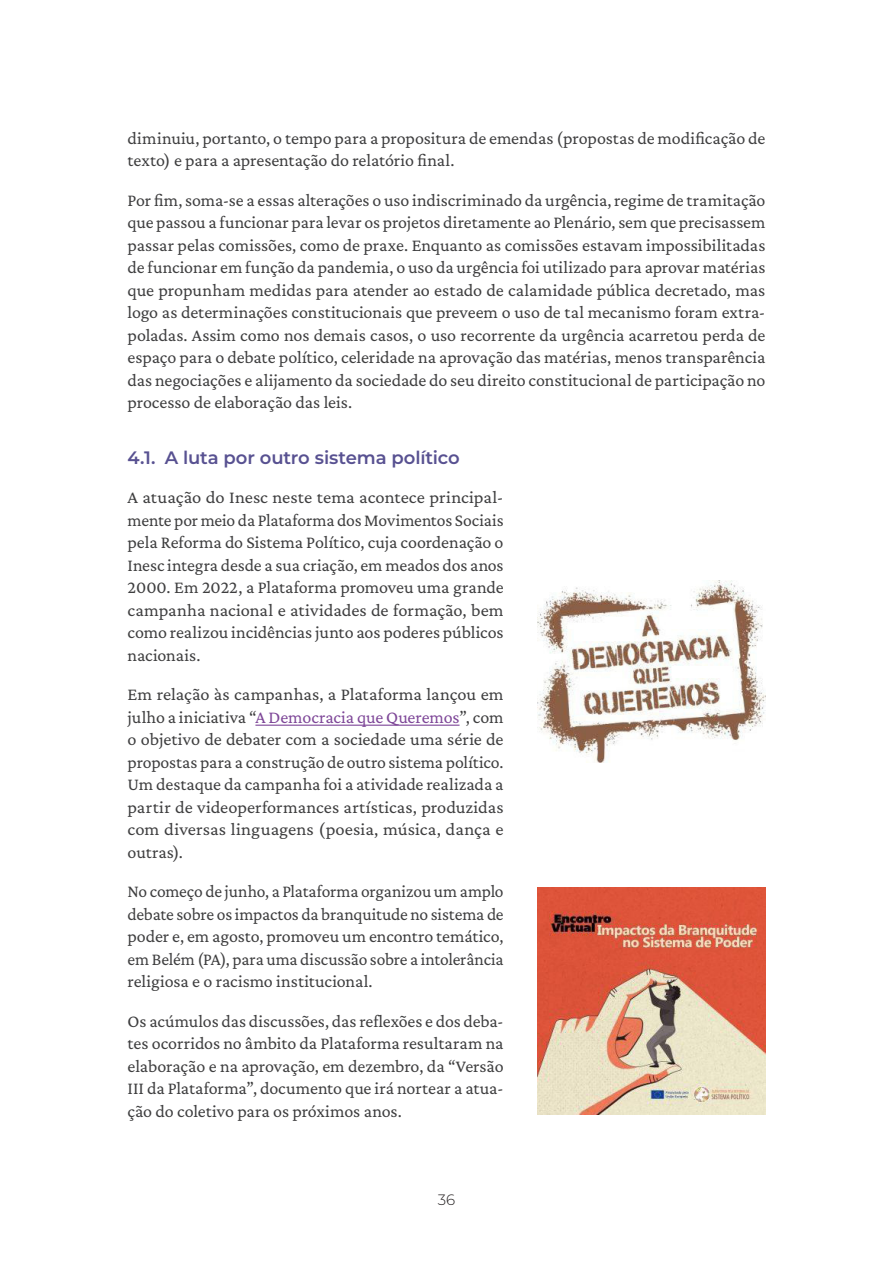
<style>
.page{position:relative;width:893px;height:1263px;background:#fff}
.page>*{position:absolute;margin:0;border:0;box-sizing:border-box;transform-origin:0 0}
.Texto{font:18px/22.5px "Crimson Pro";letter-spacing:-.005em;color:#3e3e3f;text-align:justify}
.t1{font:600 18px "Montserrat";letter-spacing:-.01em;color:#585191}
.t2{font:300 15px "Montserrat";color:#231f20}
.s1{color:#7e4798}
</style>
<div class="page">
<hr style="left:255px;top:725px;width:205px;height:1px;background:#7e4798">
<img style="left:538px;top:580px;width:227px;height:182px">
<img style="left:538px;top:888px;width:227px;height:227px">
<p class="Texto" style="left:128px;top:126px;width:639px">diminuiu, portanto, o tempo para a propositura de emendas (propostas de modificação de texto) e para a apresentação do relatório final.</p>
<p class="Texto" style="left:128px;top:188px;width:639px">Por fim, soma-se a essas alterações o uso indiscriminado da urgência, regime de tramitação que passou a funcionar para levar os projetos diretamente ao Plenário, sem que precisassem passar pelas comissões, como de praxe. Enquanto as comissões estavam impossibilitadas de funcionar em função da pandemia, o uso da urgência foi utilizado para aprovar matérias que propunham medidas para atender ao estado de calamidade pública decretado, mas logo as determinações constitucionais que preveem o uso de tal mecanismo foram extra&shy;poladas. Assim como nos demais casos, o uso recorrente da urgência acarretou perda de espaço para o debate político, celeridade na aprovação das matérias, menos transparência das negociações e alijamento da sociedade do seu direito constitucional de participação no processo de elaboração das leis.</p>
<p class="t1" style="left:128px;top:445px;width:334px">4.1. A luta por outro sistema político</p>
<p class="Texto" style="left:128px;top:486px;width:378px">A atuação do Inesc neste tema acontece principal&shy;mente por meio da Plataforma dos Movimentos Sociais pela Reforma do Sistema Político, cuja coordenação o Inesc integra desde a sua criação, em meados dos anos 2000. Em 2022, a Plataforma promoveu uma grande campanha nacional e atividades de formação, bem como realizou incidências junto aos poderes públicos nacionais.</p>
<p class="Texto" style="left:128px;top:683px;width:378px">Em relação às campanhas, a Plataforma lançou em julho a iniciativa “<span class="s1">A Democracia que Queremos</span>”, com o objetivo de debater com a sociedade uma série de propostas para a construção de outro sistema político.<br>Um destaque da campanha foi a atividade realizada a partir de videoperformances artísticas, produzidas com diversas linguagens (poesia, música, dança e outras).</p>
<p class="Texto" style="left:128px;top:880px;width:378px">No começo de junho, a Plataforma organizou um amplo debate sobre os impactos da branquitude no sistema de poder e, em agosto, promoveu um encontro temático, em Belém (PA), para uma discussão sobre a intolerância religiosa e o racismo institucional.</p>
<p class="Texto" style="left:128px;top:1009px;width:378px">Os acúmulos das discussões, das reflexões e dos deba&shy;tes ocorridos no âmbito da Plataforma resultaram na elaboração e na aprovação, em dezembro, da “Versão III da Plataforma”, documento que irá nortear a atua&shy;ção do coletivo para os próximos anos.</p>
<p class="t2" style="left:438px;top:1190px;width:19px">36</p>
</div>
